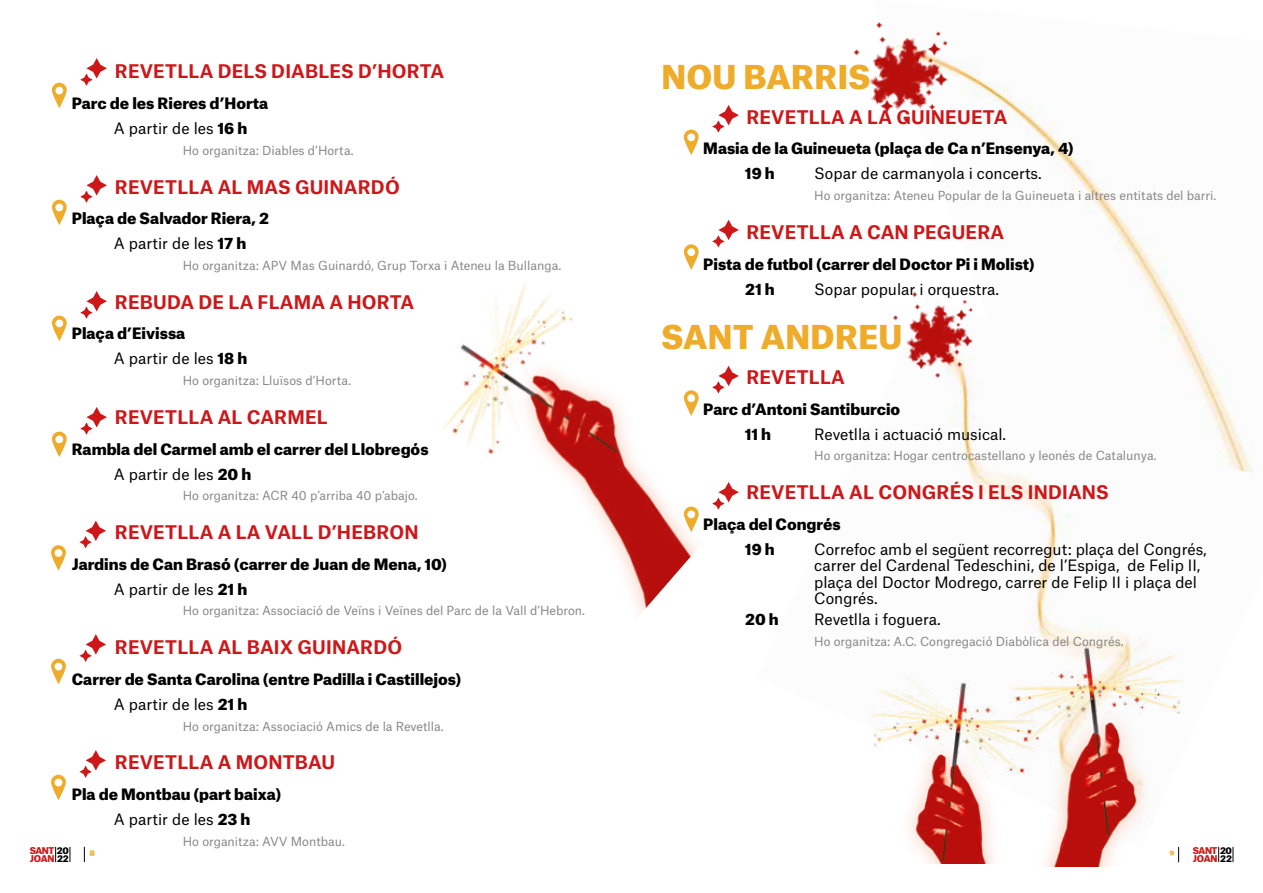
<style>
.page{position:relative;width:1263px;height:893px;background:#fff}
.page>*{position:absolute;margin:0;border:0;box-sizing:border-box;transform-origin:0 0}
.t1{font:900 31.5px "Atlas Grotesk";letter-spacing:.01em;color:#efab2a}
.t2{font:700 18px "Atlas Grotesk";letter-spacing:.01em;color:#cd1719}
.t3{font:900 15px/25px "Atlas Grotesk";color:#000}
.t4{font:15px/16.5px "Atlas Grotesk";color:#000}
.t5{font:900 12.6px "Atlas Grotesk";color:#efab2a}
.t6{font:12px "Atlas Grotesk";color:#878787}
.t7{font:900 10.8px "Atlas Grotesk";color:#efab2a}
.t8{font:900 9px/8.4px "Atlas Grotesk";letter-spacing:-.05em;color:#cd1719}
.s1{font-weight:400}
.s2{color:#000}
</style>
<div class="page">
<svg style="left:70px;top:847px;width:1px;height:15px"></svg>
<svg style="left:55px;top:847px;width:1px;height:15px"></svg>
<svg style="left:84px;top:847px;width:1px;height:15px"></svg>
<svg style="left:1233px;top:848px;width:1px;height:14px"></svg>
<svg style="left:80px;top:175px;width:27px;height:28px"></svg>
<svg style="left:52px;top:200px;width:15px;height:25px"></svg>
<svg style="left:80px;top:58px;width:27px;height:28px"></svg>
<svg style="left:52px;top:83px;width:15px;height:25px"></svg>
<svg style="left:80px;top:407px;width:27px;height:28px"></svg>
<svg style="left:52px;top:432px;width:15px;height:25px"></svg>
<svg style="left:80px;top:291px;width:27px;height:28px"></svg>
<svg style="left:52px;top:316px;width:15px;height:25px"></svg>
<svg style="left:79px;top:520px;width:27px;height:28px"></svg>
<svg style="left:51px;top:545px;width:15px;height:26px"></svg>
<svg style="left:79px;top:634px;width:27px;height:28px"></svg>
<svg style="left:51px;top:659px;width:15px;height:25px"></svg>
<svg style="left:79px;top:750px;width:27px;height:28px"></svg>
<svg style="left:51px;top:775px;width:15px;height:25px"></svg>
<img style="left:442px;top:247px;width:287px;height:367px">
<img style="left:970px;top:475px;width:264px;height:373px">
<img style="left:893px;top:61px;width:359px;height:414px">
<img style="left:853px;top:22px;width:109px;height:107px">
<svg style="left:712px;top:220px;width:27px;height:27px"></svg>
<svg style="left:684px;top:244px;width:15px;height:26px"></svg>
<svg style="left:712px;top:366px;width:27px;height:27px"></svg>
<svg style="left:684px;top:390px;width:15px;height:26px"></svg>
<svg style="left:712px;top:482px;width:27px;height:28px"></svg>
<svg style="left:684px;top:507px;width:15px;height:25px"></svg>
<svg style="left:712px;top:105px;width:27px;height:28px"></svg>
<svg style="left:684px;top:130px;width:15px;height:25px"></svg>
<img style="left:869px;top:665px;width:116px;height:198px">
<img style="left:985px;top:629px;width:238px;height:237px">
<p class="t2" style="left:115px;top:57px;width:331px">REVETLLA DELS DIABLES D’HORTA</p>
<p class="t3" style="left:114px;top:89px;width:156px;text-indent:-42px">Parc de les Rieres d’Horta<br><span class="s1">A partir de les</span> 16 h</p>
<p class="t6" style="left:183px;top:141px;width:172px">Ho organitza: Diables d’Horta.</p>
<p class="t2" style="left:115px;top:172px;width:286px">REVETLLA AL MAS GUINARDÓ</p>
<p class="t3" style="left:114px;top:204px;width:157px;text-indent:-42px">Plaça de Salvador Riera, 2<br><span class="s1">A partir de les</span> 17 h</p>
<p class="t6" style="left:183px;top:256px;width:380px">Ho organitza: APV Mas Guinardó, Grup Torxa i Ateneu la Bullanga.</p>
<p class="t2" style="left:115px;top:287px;width:301px">REBUDA DE LA FLAMA A HORTA</p>
<p class="t3" style="left:114px;top:320px;width:135px;text-indent:-42px">Plaça d’Eivissa<br><span class="s1">A partir de les</span> 18 h</p>
<p class="t6" style="left:183px;top:371px;width:170px">Ho organitza: Lluïsos d’Horta.</p>
<p class="t2" style="left:115px;top:402px;width:214px">REVETLLA AL CARMEL</p>
<p class="t3" style="left:114px;top:435px;width:316px;text-indent:-42px">Rambla del Carmel amb el carrer del Llobregós<br><span class="s1">A partir de les</span> 20 h</p>
<p class="t6" style="left:183px;top:486px;width:236px">Ho organitza: ACR 40 p’arriba 40 p’abajo.</p>
<p class="t2" style="left:115px;top:517px;width:305px">REVETLLA A LA VALL D’HEBRON</p>
<p class="t3" style="left:114px;top:550px;width:335px;text-indent:-42px">Jardins de Can Brasó (carrer de Juan de Mena, 10)<br><span class="s1">A partir de les</span> 21 h</p>
<p class="t6" style="left:183px;top:601px;width:404px">Ho organitza: Associació de Veïns i Veïnes del Parc de la Vall d’Hebron.</p>
<p class="t2" style="left:115px;top:632px;width:289px">REVETLLA AL BAIX GUINARDÓ</p>
<p class="t3" style="left:114px;top:665px;width:349px;text-indent:-42px">Carrer de Santa Carolina (entre Padilla i Castillejos)<br><span class="s1">A partir de les</span> 21 h</p>
<p class="t6" style="left:183px;top:716px;width:262px">Ho organitza: Associació Amics de la Revetlla.</p>
<p class="t2" style="left:115px;top:747px;width:222px">REVETLLA A MONTBAU</p>
<p class="t3" style="left:114px;top:780px;width:169px;text-indent:-42px">Pla de Montbau (part baixa)<br><span class="s1">A partir de les</span> 23 h</p>
<p class="t6" style="left:183px;top:831px;width:164px">Ho organitza: AVV Montbau.</p>
<h1 class="t1" style="left:661px;top:51px;width:210px">NOU BARRIS</h1>
<p class="t2" style="left:746px;top:102px;width:262px">REVETLLA A LA GUINEUETA</p>
<p class="t3" style="left:745px;top:135px;width:330px;text-indent:-42px">Masia de la Guineueta (plaça de Ca n’Ensenya, 4)<br>19 h</p>
<p class="t4" style="left:814px;top:164px;width:229px">Sopar de carmanyola i concerts.</p>
<p class="t6" style="left:814px;top:186px;width:404px">Ho organitza: Ateneu Popular de la Guineueta i altres entitats del barri.</p>
<p class="t2" style="left:746px;top:217px;width:259px">REVETLLA A CAN PEGUERA</p>
<p class="t3" style="left:745px;top:250px;width:291px;text-indent:-42px">Pista de futbol (carrer del Doctor Pi i Molist)<br>21 h</p>
<p class="t4" style="left:814px;top:279px;width:186px">Sopar popular i orquestra.</p>
<h1 class="t1" style="left:661px;top:311px;width:243px">SANT ANDREU</h1>
<p class="t2" style="left:746px;top:362px;width:100px">REVETLLA</p>
<p class="t3" style="left:745px;top:395px;width:156px;text-indent:-42px">Parc d’Antoni Santiburcio<br>11 h</p>
<p class="t4" style="left:814px;top:424px;width:193px">Revetlla i actuació musical.</p>
<p class="t6" style="left:814px;top:446px;width:344px">Ho organitza: Hogar centrocastellano y leonés de Catalunya.</p>
<p class="t2" style="left:746px;top:477px;width:364px">REVETLLA AL CONGRÉS I ELS INDIANS</p>
<p class="t3" style="left:745px;top:510px;width:97px;text-indent:-42px">Plaça del Congrés<br>19 h</p>
<p class="t4" style="left:814px;top:539px;width:394px">Correfoc amb el següent recorregut: plaça del Congrés, carrer del Cardenal Tedeschini, de l’Espiga, de Felip II, plaça del Doctor Modrego, carrer de Felip II i plaça del Congrés.</p>
<p class="t3" style="left:745px;top:605px;width:35px">20 h</p>
<p class="t4" style="left:814px;top:609px;width:128px">Revetlla i foguera.</p>
<p class="t6" style="left:814px;top:631px;width:311px">Ho organitza: A.C. Congregació Diabòlica del Congrés.</p>
<p class="t8" style="left:30px;top:845px;width:41px">SANT <span class="s2">20<br></span>JOAN <span class="s2">22</span></p>
<p class="t5" style="left:90px;top:844px;width:7px">8</p>
<p class="t8" style="left:1193px;top:845px;width:41px">SANT <span class="s2">20<br></span>JOAN <span class="s2">22</span></p>
<p class="t7" style="left:1169px;top:846px;width:7px">9</p>
</div>
